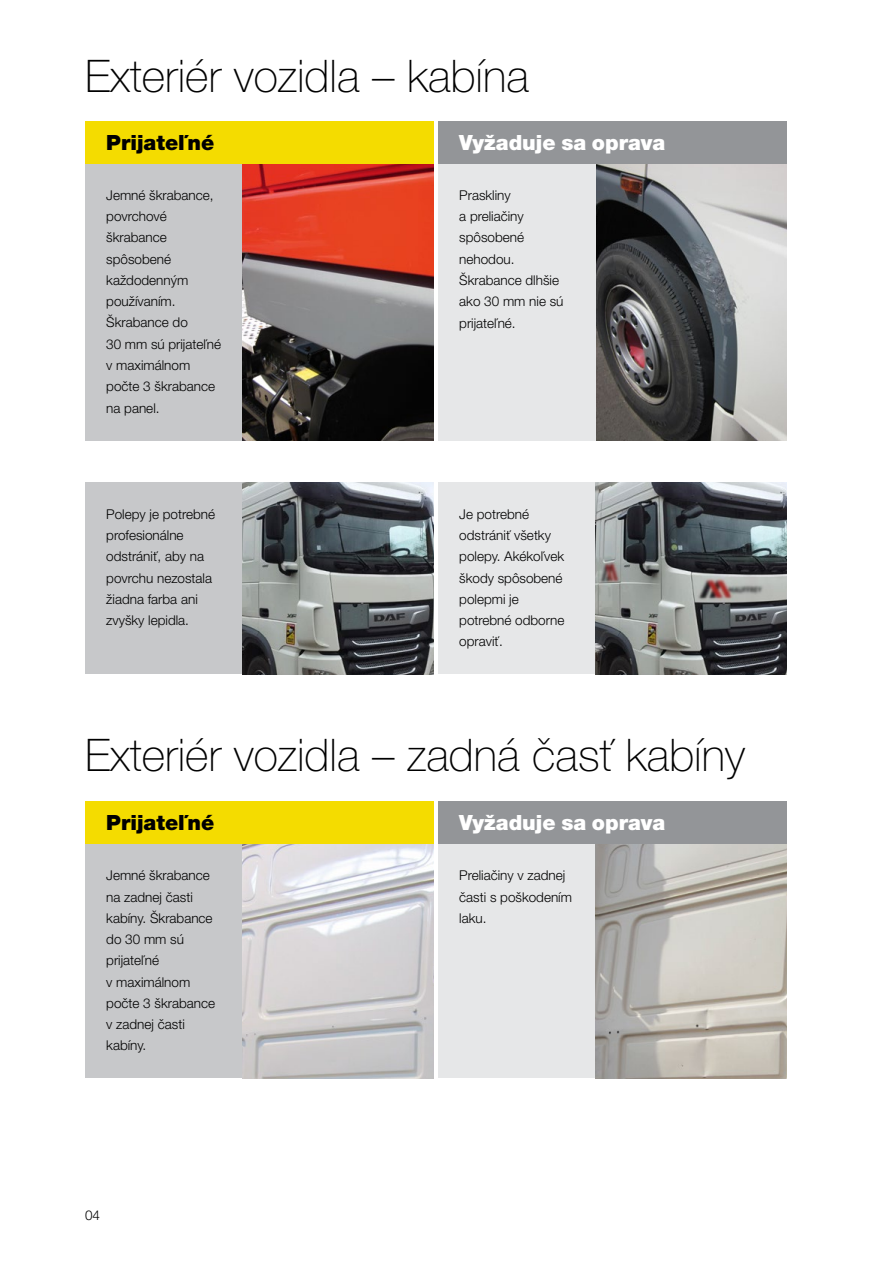
<style>
.page{position:relative;width:893px;height:1263px;background:#fff}
.page>*{position:absolute;margin:0;border:0;box-sizing:border-box;transform-origin:0 0}
.t1{font:100 45px "Helvetica Neue LT Pro";color:#000}
.t2{font:900 21px "Helvetica Neue LT Pro";color:#fff}
.t3{font:900 21px "Helvetica Neue LT Pro";color:#000}
.t4{font:300 13.5px/21.3px "Helvetica Neue LT Pro";color:#000}
</style>
<div class="page">
<div style="left:85px;top:164px;width:349px;height:277px;background:#c7c8ca"></div>
<div style="left:85px;top:801px;width:349px;height:277px;background:#c7c8ca"></div>
<div style="left:85px;top:483px;width:349px;height:191px;background:#c7c8ca"></div>
<div style="left:438px;top:122px;width:349px;height:319px;background:#e6e7e8"></div>
<div style="left:438px;top:801px;width:349px;height:277px;background:#e6e7e8"></div>
<div style="left:438px;top:483px;width:349px;height:191px;background:#e6e7e8"></div>
<img style="left:242px;top:164px;width:192px;height:277px">
<img style="left:596px;top:164px;width:191px;height:277px">
<img style="left:595px;top:483px;width:192px;height:191px">
<img style="left:242px;top:483px;width:192px;height:191px">
<img style="left:242px;top:844px;width:192px;height:234px">
<img style="left:595px;top:844px;width:192px;height:234px">
<div style="left:85px;top:122px;width:349px;height:42px;background:#f4dc00"></div>
<div style="left:85px;top:801px;width:349px;height:43px;background:#f4dc00"></div>
<div style="left:438px;top:122px;width:349px;height:42px;background:#939598"></div>
<div style="left:438px;top:801px;width:349px;height:43px;background:#939598"></div>
<h1 class="t1" style="left:85px;top:50px;width:445px">Exteriér vozidla – kabína</h1>
<h2 class="t3" style="left:106px;top:130px;width:109px">Prijateľné</h2>
<p class="t4" style="left:106px;top:184px;width:116px">Jemné škrabance, povrchové škrabance spôsobené každodenným používaním.<br>Škrabance do<br>30 mm sú prijateľné v maximálnom počte 3 škrabance na panel.</p>
<p class="t4" style="left:106px;top:503px;width:110px">Polepy je potrebné profesionálne odstrániť, aby na povrchu nezostala žiadna farba ani zvyšky lepidla.</p>
<h2 class="t2" style="left:459px;top:130px;width:208px">Vyžaduje sa oprava</h2>
<p class="t4" style="left:459px;top:184px;width:106px">Praskliny<br>a preliačiny spôsobené nehodou.<br>Škrabance dlhšie ako 30 mm nie sú prijateľné.</p>
<p class="t4" style="left:459px;top:503px;width:107px">Je potrebné odstrániť všetky polepy. Akékoľvek škody spôsobené polepmi je potrebné odborne opraviť.</p>
<h1 class="t1" style="left:85px;top:729px;width:662px">Exteriér vozidla – zadná časť kabíny</h1>
<h2 class="t3" style="left:106px;top:810px;width:109px">Prijateľné</h2>
<p class="t4" style="left:106px;top:864px;width:110px">Jemné škrabance na zadnej časti kabíny. Škrabance do 30 mm sú prijateľné<br>v maximálnom počte 3 škrabance v zadnej časti kabíny.</p>
<p class="t4" style="left:85px;top:1205px;width:17px">04</p>
<h2 class="t2" style="left:459px;top:810px;width:208px">Vyžaduje sa oprava</h2>
<p class="t4" style="left:459px;top:865px;width:114px">Preliačiny v zadnej časti s poškodením laku.</p>
</div>
